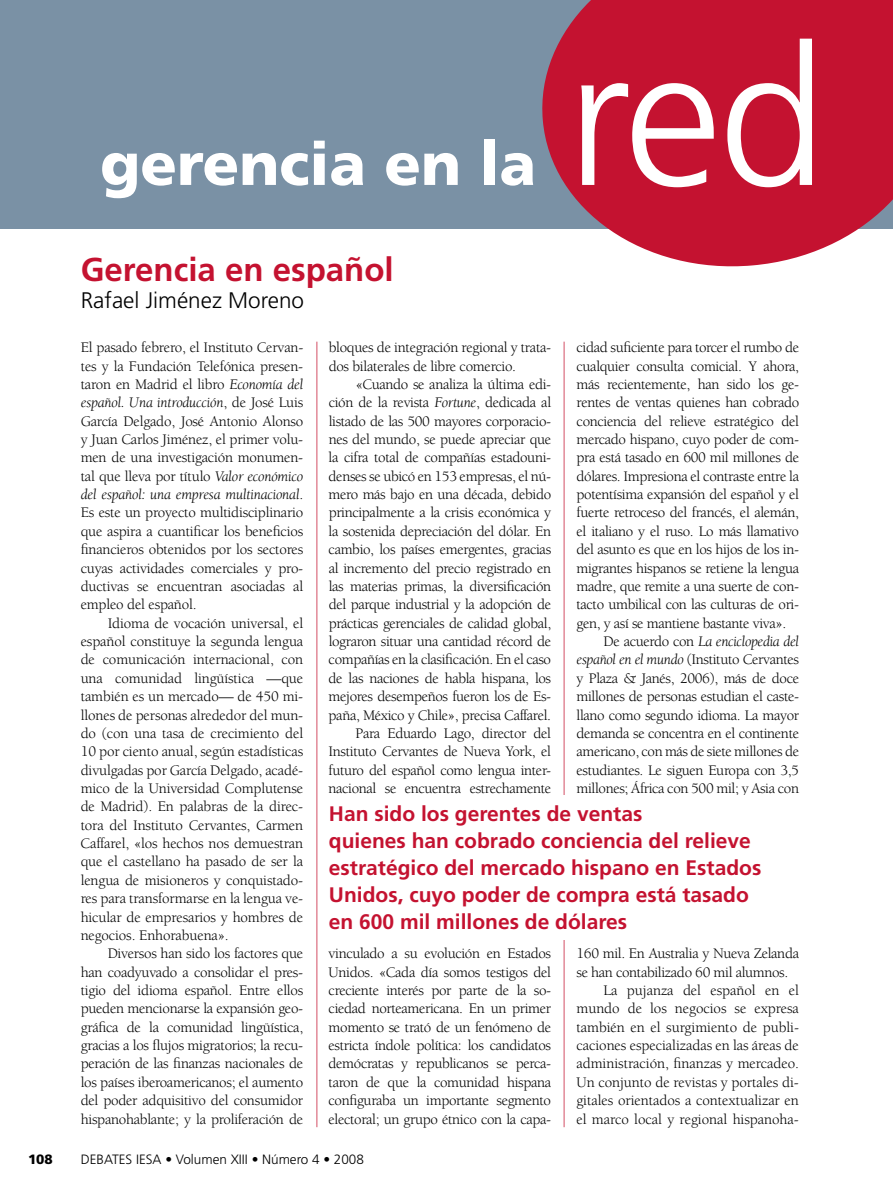
<style>
.page{position:relative;width:893px;height:1191px;background:#fff}
.page>*{position:absolute;margin:0;border:0;box-sizing:border-box;transform-origin:0 0}
.t1{font:300 195px "Frutiger";color:#fff}
.t2{font:900 60px "Frutiger";color:#fff}
.t3{font:700 33px "Frutiger";color:#c41230}
.t4{font:300 22.5px "Frutiger";color:#000}
.t5{font:700 21px/27px "Frutiger";color:#c41230}
.t6{font:15px/18.3px "Berkeley";letter-spacing:-.025em;color:#000;text-align:justify}
.t7{font:15px "Berkeley";letter-spacing:-.005em;color:#000}
.t8{font:italic 15px "Berkeley";letter-spacing:-.025em;color:#000}
.t9{font:300 13.5px "Frutiger";color:#000}
.t10{font:900 13.5px "Frutiger";color:#000}
.s1{font-style:italic}
.s2{font-style:normal}
</style>
<div class="page">
<div style="left:0;top:0;width:893px;height:229px;background:#7a91a5"></div>
<svg style="left:542px;top:0;width:350px;height:267px;background:#c42945"></svg>
<svg style="left:892px;top:0;width:1px;height:200px"></svg>
<hr style="left:316px;top:342px;width:2px;height:785px;background:#c41230">
<hr style="left:563px;top:342px;width:2px;height:785px;background:#c41230">
<div style="left:329px;top:795px;width:470px;height:144px;background:#fff"></div>
<h2 class="t2" style="left:100px;top:128px;width:437px">gerencia en la</h2>
<h1 class="t1" style="left:567px;top:7px;width:261px">red</h1>
<h3 class="t3" style="left:81px;top:250px;width:314px">Gerencia en español</h3>
<h3 class="t4" style="left:81px;top:287px;width:225px">Rafael Jiménez Moreno</h3>
<p class="t6" style="left:81px;top:339px;width:224px">El pasado febrero, el Instituto Cervan&shy;tes y la Fundación Telefónica presen&shy;taron en Madrid el libro <span class="s1">Economía del español. Una introducción</span>, de José Luis García Delgado, José Antonio Alonso y Juan Carlos Jiménez, el primer volu&shy;men de una investigación monumen&shy;tal que lleva por título <span class="s1">Valor económico del español: una empresa multinacional</span>.<br>Es este un proyecto multidisciplinario que aspira a cuantificar los beneficios financieros obtenidos por los sectores cuyas actividades comerciales y pro&shy;ductivas se encuentran asociadas al empleo del español.</p>
<p class="t6" style="left:81px;top:614px;width:224px;text-indent:27px">Idioma de vocación universal, el español constituye la segunda lengua de comunicación internacional, con una comunidad lingüística —que también es un mercado— de 450 mi&shy;llones de personas alrededor del mun&shy;do (con una tasa de crecimiento del 10 por ciento anual, según estadísticas divulgadas por García Delgado, acadé&shy;mico de la Universidad Complutense de Madrid). En palabras de la direc&shy;tora del Instituto Cervantes, Carmen Caffarel, «los hechos nos demuestran que el castellano ha pasado de ser la lengua de misioneros y conquistado&shy;res para transformarse en la lengua ve&shy;hicular de empresarios y hombres de negocios. Enhorabuena».</p>
<p class="t6" style="left:81px;top:944px;width:224px;text-indent:27px">Diversos han sido los factores que han coadyuvado a consolidar el pres&shy;tigio del idioma español. Entre ellos pueden mencionarse la expansión geo&shy;gráfica de la comunidad lingüística, gracias a los flujos migratorios; la recu&shy;peración de las finanzas nacionales de los países iberoamericanos; el aumento del poder adquisitivo del consumidor hispanohablante; y la proliferación de</p>
<p class="t6" style="left:577px;top:339px;width:224px">cidad suficiente para torcer el rumbo de</p>
<p class="t6" style="left:577px;top:357px;width:224px">cualquier consulta comicial. Y ahora,</p>
<p class="t6" style="left:577px;top:375px;width:224px">más recientemente, han sido los ge-</p>
<p class="t6" style="left:577px;top:394px;width:224px">rentes de ventas quienes han cobrado</p>
<p class="t6" style="left:577px;top:412px;width:224px">conciencia del relieve estratégico del</p>
<p class="t6" style="left:577px;top:430px;width:224px">mercado hispano, cuyo poder de com-</p>
<p class="t6" style="left:577px;top:449px;width:224px">pra está tasado en 600 mil millones de</p>
<p class="t6" style="left:577px;top:467px;width:224px">dólares. Impresiona el contraste entre la</p>
<p class="t6" style="left:577px;top:485px;width:224px">potentísima expansión del español y el</p>
<p class="t6" style="left:577px;top:504px;width:224px">fuerte retroceso del francés, el alemán,</p>
<p class="t6" style="left:577px;top:522px;width:224px">el italiano y el ruso. Lo más llamativo</p>
<p class="t6" style="left:576px;top:540px;width:224px">del asunto es que en los hijos de los in-</p>
<p class="t6" style="left:576px;top:559px;width:224px">migrantes hispanos se retiene la lengua</p>
<p class="t6" style="left:576px;top:577px;width:224px">madre, que remite a una suerte de con-</p>
<p class="t6" style="left:576px;top:596px;width:224px">tacto umbilical con las culturas de ori-</p>
<p class="t6" style="left:576px;top:614px;width:211px">gen, y así se mantiene bastante viva».</p>
<p class="t8" style="left:603px;top:633px;width:197px"><span class="s2">De acuerdo con</span> La enciclopedia del</p>
<p class="t6" style="left:576px;top:651px;width:224px"><span class="s1">español en el mundo</span> (Instituto Cervantes</p>
<p class="t6" style="left:576px;top:669px;width:224px">y Plaza &amp; Janés, 2006), más de doce</p>
<p class="t6" style="left:576px;top:687px;width:224px">millones de personas estudian el caste-</p>
<p class="t6" style="left:577px;top:706px;width:224px">llano como segundo idioma. La mayor</p>
<p class="t6" style="left:577px;top:724px;width:224px">demanda se concentra en el continente</p>
<p class="t6" style="left:577px;top:742px;width:224px">americano, con más de siete millones de</p>
<p class="t6" style="left:576px;top:761px;width:224px">estudiantes. Le siguen Europa con 3,5</p>
<p class="t6" style="left:576px;top:779px;width:224px">millones; África con 500 mil; y Asia con</p>
<p class="t6" style="left:329px;top:339px;width:224px">bloques de integración regional y trata&shy;dos bilaterales de libre comercio.</p>
<p class="t6" style="left:329px;top:375px;width:224px;text-align:right">«Cuando se analiza la última edi&shy;ción de la revista <span class="s1">Fortune</span>, dedicada al listado de las 500 mayores corporacio&shy;nes del mundo, se puede apreciar que la cifra total de compañías estadouni&shy;denses se ubicó en 153 empresas, el nú&shy;mero más bajo en una década, debido principalmente a la crisis económica y la sostenida depreciación del dólar. En cambio, los países emergentes, gracias al incremento del precio registrado en las materias primas, la diversificación del parque industrial y la adopción de prácticas gerenciales de calidad global, lograron situar una cantidad récord de compañías en la clasificación. En el caso de las naciones de habla hispana, los mejores desempeños fueron los de Es&shy;paña, México y Chile», precisa Caffarel.<br>Para Eduardo Lago, director del Instituto Cervantes de Nueva York, el futuro del español como lengua inter&shy;nacional se encuentra estrechamente</p>
<h3 class="t5" style="left:329px;top:800px;width:434px">Han sido los gerentes de ventas<br>quienes han cobrado conciencia del relieve estratégico del mercado hispano en Estados Unidos, cuyo poder de compra está tasado en 600 mil millones de dólares</h3>
<p class="t6" style="left:577px;top:944px;width:224px">160 mil. En Australia y Nueva Zelanda</p>
<p class="t6" style="left:576px;top:963px;width:213px">se han contabilizado 60 mil alumnos.</p>
<p class="t7" style="left:603px;top:982px;width:197px">La pujanza del español en el</p>
<p class="t7" style="left:576px;top:1000px;width:224px">mundo de los negocios se expresa</p>
<p class="t7" style="left:576px;top:1019px;width:224px">también en el surgimiento de publi-</p>
<p class="t7" style="left:576px;top:1037px;width:224px">caciones especializadas en las áreas de</p>
<p class="t7" style="left:576px;top:1055px;width:224px">administración, finanzas y mercadeo.</p>
<p class="t7" style="left:576px;top:1074px;width:224px">Un conjunto de revistas y portales di-</p>
<p class="t7" style="left:576px;top:1092px;width:224px">gitales orientados a contextualizar en</p>
<p class="t7" style="left:576px;top:1111px;width:224px">el marco local y regional hispanoha-</p>
<p class="t6" style="left:329px;top:944px;width:224px">vinculado a su evolución en Estados Unidos. «Cada día somos testigos del creciente interés por parte de la so&shy;ciedad norteamericana. En un primer momento se trató de un fenómeno de estricta índole política: los candidatos demócratas y republicanos se perca&shy;taron de que la comunidad hispana configuraba un importante segmento electoral; un grupo étnico con la capa-</p>
<p class="t10" style="left:28px;top:1151px;width:26px">108</p>
<p class="t9" style="left:81px;top:1152px;width:285px">DEBATES IESA • Volumen XIII • Número 4 • 2008</p>
</div>
